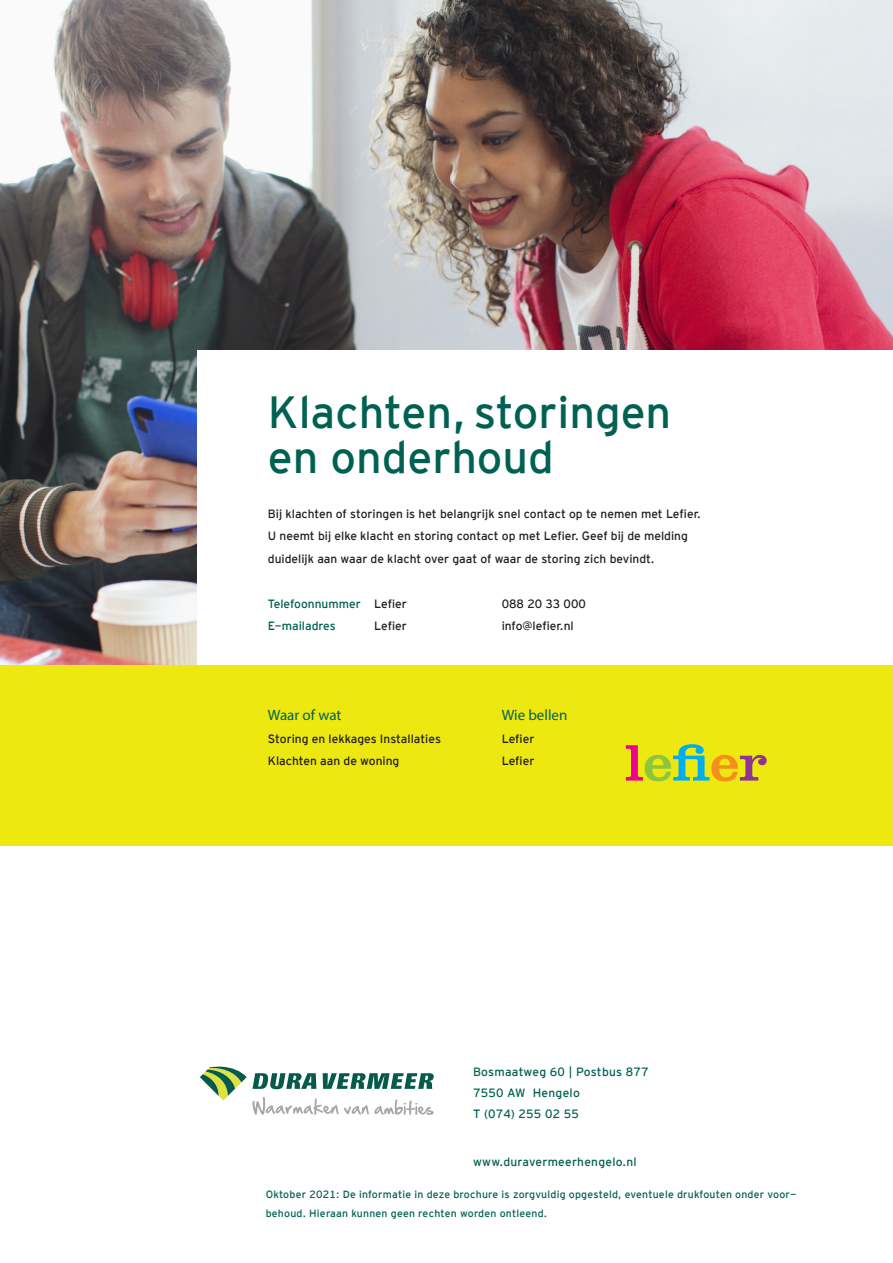
<style>
.page{position:relative;width:893px;height:1263px;background:#fff}
.page>*{position:absolute;margin:0;border:0;box-sizing:border-box;transform-origin:0 0}
.Inhoud_hfdst_kop{font:45px/45px "Interstate Mono";color:#006153}
.Paragraafkop{font:15px "Myriad Pro";color:#006153}
.Paragraafkop-2{font:12px/22.5px "Interstate Mono";color:#231f20}
.Paragraafkop-3{font:12px "Interstate Mono";letter-spacing:.02em;color:#006153}
.Paragraafkop-4{font:12px "Interstate Mono";color:#006153}
.t1{font:10.5px/19.5px "Interstate Mono";letter-spacing:.02em;color:#006153}
.s1{color:#231f20}
</style>
<div class="page">
<img style="left:0;top:0;width:893px;height:665px">
<div style="left:198px;top:350px;width:695px;height:649px;background:#fff"></div>
<div style="left:0;top:665px;width:893px;height:180px;background:#ece810"></div>
<svg style="left:200px;top:1067px;width:234px;height:48px"></svg>
<svg style="left:626px;top:744px;width:141px;height:37px"></svg>
<p class="Inhoud_hfdst_kop" style="left:268px;top:389px;width:405px">Klachten, storingen en onderhoud</p>
<p class="Paragraafkop-2" style="left:268px;top:502px;width:434px">Bij klachten of storingen is het belangrijk snel contact op te nemen met Lefier.<br>U neemt bij elke klacht en storing contact op met Lefier. Geef bij de melding duidelijk aan waar de klacht over gaat of waar de storing zich bevindt.</p>
<p class="Paragraafkop-4" style="left:268px;top:597px;width:140px">Telefoonnummer <span class="s1">Lefier</span></p>
<p class="Paragraafkop-2" style="left:502px;top:592px;width:86px">088 20 33 000</p>
<p class="Paragraafkop-4" style="left:268px;top:619px;width:69px">E-mailadres</p>
<p class="Paragraafkop-2" style="left:374px;top:614px;width:34px">Lefier</p>
<p class="Paragraafkop-2" style="left:502px;top:614px;width:73px">info@lefier.nl</p>
<p class="Paragraafkop" style="left:268px;top:706px;width:75px">Waar of wat</p>
<p class="Paragraafkop" style="left:502px;top:706px;width:67px">Wie bellen</p>
<p class="Paragraafkop-2" style="left:268px;top:727px;width:175px">Storing en lekkages Installaties</p>
<p class="Paragraafkop-2" style="left:502px;top:727px;width:34px">Lefier</p>
<p class="Paragraafkop-2" style="left:268px;top:749px;width:133px">Klachten aan de woning</p>
<p class="Paragraafkop-2" style="left:502px;top:749px;width:34px">Lefier</p>
<p class="Paragraafkop-3" style="left:473px;top:1065px;width:177px">Bosmaatweg 60 | Postbus 877</p>
<p class="Paragraafkop-3" style="left:473px;top:1086px;width:108px">7550 AW Hengelo</p>
<p class="Paragraafkop-3" style="left:473px;top:1107px;width:107px">T (074) 255 02 55</p>
<p class="Paragraafkop-3" style="left:473px;top:1155px;width:165px">www.duravermeerhengelo.nl</p>
<p class="t1" style="left:266px;top:1184px;width:532px">Oktober 2021: De informatie in deze brochure is zorgvuldig opgesteld, eventuele drukfouten onder voor&shy;behoud. Hieraan kunnen geen rechten worden ontleend.</p>
</div>
